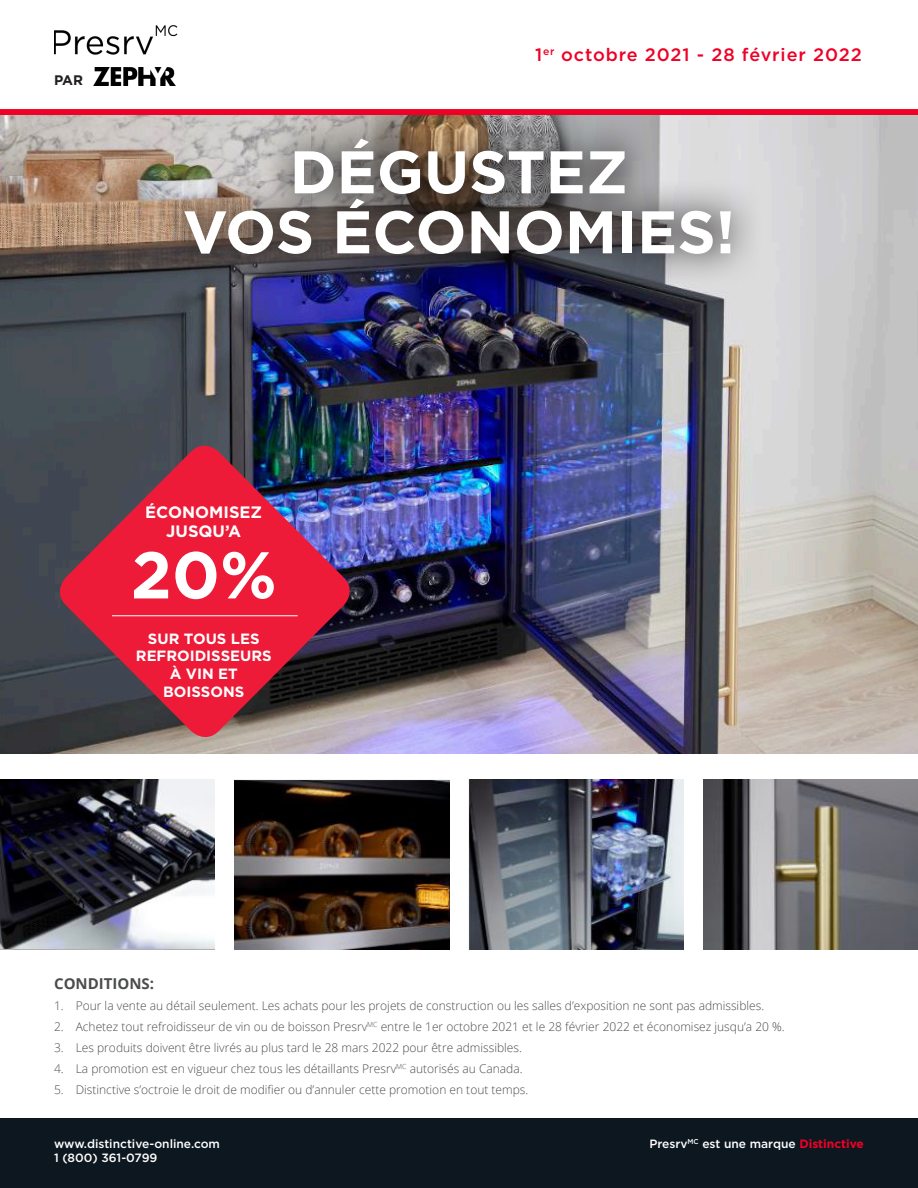
<style>
.page{position:relative;width:918px;height:1188px;background:#fff}
.page>*{position:absolute;margin:0;border:0;box-sizing:border-box;transform-origin:0 0}
.t1{font:700 66px "Gotham";color:#fff}
.t2{font:700 60px "Gotham";color:#fff}
.t3{font:500 18px "Gotham";letter-spacing:.05em;color:#ef0027}
.t4{font:700 16.5px "Gotham";color:#fff}
.t5{font:700 15px "Open Sans";color:#4b4c4d}
.t6{font:700 14.85px "Gotham";color:#fff}
.t7{font:700 13.8px "Gotham";color:#231f20}
.t8{font:300 12px "Open Sans";color:#4b4c4d}
.t9{font:500 12px/14.4px "Gotham";color:#fff}
.s1{font-weight:700;color:#ef0027}
</style>
<div class="page">
<div style="left:0;top:1118px;width:918px;height:70px;background:#0d1720"></div>
<div style="left:0;top:109px;width:918px;height:6px;background:#ef0027"></div>
<img style="left:54px;top:25px;width:124px;height:30px">
<img style="left:93px;top:67px;width:83px;height:19px">
<img style="left:0;top:115px;width:918px;height:639px">
<img style="left:155px;top:109px;width:606px;height:177px">
<img style="left:52px;top:438px;width:306px;height:307px">
<hr style="left:112px;top:616px;width:186px;height:1px;background:#fff">
<img style="left:0;top:780px;width:215px;height:169px">
<img style="left:234px;top:780px;width:215px;height:169px">
<img style="left:469px;top:780px;width:215px;height:169px">
<img style="left:703px;top:780px;width:215px;height:169px">
<p class="t7" style="left:54px;top:71px;width:31px">PAR</p>
<p class="t3" style="left:535px;top:43px;width:328px">1<sup>er</sup> octobre 2021 - 28 février 2022</p>
<p class="t2" style="left:290px;top:132px;width:340px">DÉGUSTEZ</p>
<p class="t2" style="left:183px;top:192px;width:554px">VOS ÉCONOMIES!</p>
<p class="t4" style="left:145px;top:501px;width:119px">ÉCONOMISEZ</p>
<p class="t4" style="left:166px;top:521px;width:76px">JUSQU’A</p>
<p class="t1" style="left:131px;top:531px;width:148px">20%</p>
<p class="t6" style="left:148px;top:629px;width:113px">SUR TOUS LES</p>
<p class="t6" style="left:136px;top:646px;width:137px">REFROIDISSEURS</p>
<p class="t6" style="left:170px;top:664px;width:70px">À VIN ET</p>
<p class="t6" style="left:163px;top:682px;width:83px">BOISSONS</p>
<p class="t5" style="left:54px;top:973px;width:102px">CONDITIONS:</p>
<p class="t8" style="left:54px;top:998px;width:712px">1. Pour la vente au détail seulement. Les achats pour les projets de construction ou les salles d’exposition ne sont pas admissibles.</p>
<p class="t8" style="left:54px;top:1019px;width:732px">2. Achetez tout refroidisseur de vin ou de boisson Presrv<sup>MC</sup> entre le 1er octobre 2021 et le 28 février 2022 et économisez jusqu’a 20 %.</p>
<p class="t8" style="left:54px;top:1040px;width:469px">3. Les produits doivent être livrés au plus tard le 28 mars 2022 pour être admissibles.</p>
<p class="t8" style="left:54px;top:1061px;width:470px">4. La promotion est en vigueur chez tous les détaillants Presrv<sup>MC</sup> autorisés au Canada.</p>
<p class="t8" style="left:54px;top:1082px;width:476px">5. Distinctive s’octroie le droit de modifier ou d’annuler cette promotion en tout temps.</p>
<p class="t9" style="left:54px;top:1136px;width:168px">www.distinctive-online.com<br>1 (800) 361-0799</p>
<p class="t9" style="left:649px;top:1136px;width:216px">Presrv<sup>MC</sup> est une marque <span class="s1">Distinctive</span></p>
</div>
